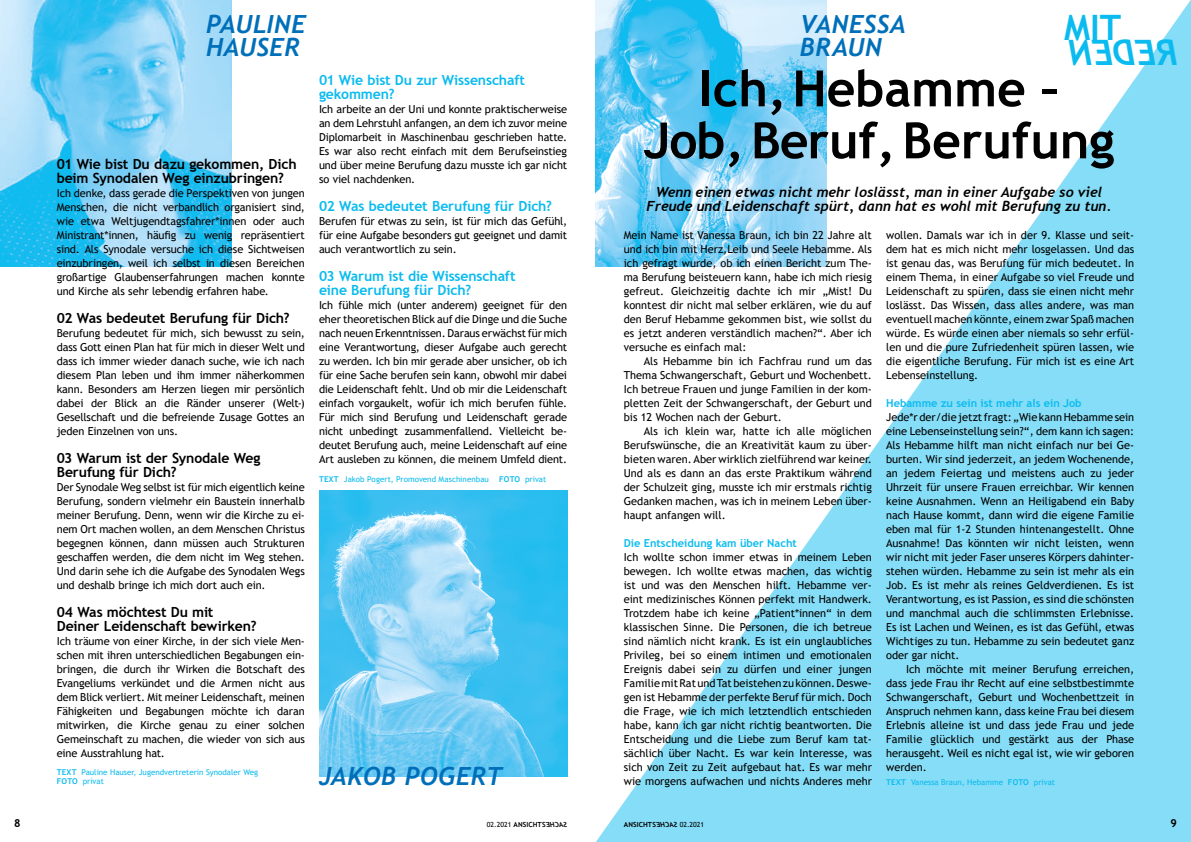
<style>
.page{position:relative;width:1191px;height:842px;background:#fff}
.page>*{position:absolute;margin:0;border:0;box-sizing:border-box;transform-origin:0 0}
.t1{font:700 50px/52px "Trebuchet MS";color:#000;text-align:center}
.t2{font:700 35px "Trebuchet MS";color:#0bbbef}
.t3{font:italic 700 25px/23px "Trebuchet";letter-spacing:.025em;color:#006fb9}
.t4{font:700 14px/14px "Trebuchet MS";letter-spacing:-.01em;color:#000}
.t5{font:italic 700 14px/14px "Trebuchet";color:#000;text-align:center}
.t6{font:700 14px/14px "Trebuchet MS";letter-spacing:-.01em;color:#0bbbef}
.t7{font:11px/14px "Trebuchet MS";color:#000;text-align:justify}
.t8{font:700 11px "Trebuchet MS";color:#0bbbef}
.t9{font:700 11px "Trebuchet MS";color:#000}
.t10{font:8px/9px "Trebuchet MS";color:#0bbbef}
.t11{font:700 7px "Trebuchet MS";letter-spacing:.01em;color:#000}
.t12{font:7px "Trebuchet MS";color:#000}
.s1{font-weight:700}
.s2{font-weight:400}
</style>
<div class="page">
<svg style="left:596px;top:0;width:595px;height:842px;fill:#85ddf7"></svg>
<img style="left:595px;top:0;width:231px;height:267px">
<img style="left:0;top:0;width:231px;height:267px">
<img style="left:319px;top:491px;width:248px;height:285px">
<svg style="left:656px;top:822px;width:21px;height:5px"></svg>
<svg style="left:1068px;top:40px;width:109px;height:25px"></svg>
<h3 class="t3" style="left:206px;top:12px;width:102px">PAULINE<br>HAUSER</h3>
<p class="t6" style="left:319px;top:73px;width:207px">01 Wie bist Du zur Wissenschaft gekommen?</p>
<p class="t7" style="left:319px;top:102px;width:250px">Ich arbeite an der Uni und konnte praktischerweise an dem Lehrstuhl anfangen, an dem ich zuvor meine Diplomarbeit in Maschinenbau geschrieben hatte.<br>Es war also recht einfach mit dem Berufseinstieg und über meine Berufung dazu musste ich gar nicht so viel nachdenken.</p>
<p class="t6" style="left:319px;top:199px;width:234px">02 Was bedeutet Berufung für Dich?</p>
<p class="t7" style="left:319px;top:214px;width:250px">Berufen für etwas zu sein, ist für mich das Gefühl, für eine Aufgabe besonders gut geeignet und damit auch verantwortlich zu sein.</p>
<p class="t6" style="left:319px;top:269px;width:198px">03 Warum ist die Wissenschaft eine Berufung für Dich?</p>
<p class="t7" style="left:319px;top:298px;width:250px">Ich fühle mich (unter anderem) geeignet für den eher theoretischen Blick auf die Dinge und die Suche nach neuen Erkenntnissen. Daraus erwächst für mich eine Verantwortung, dieser Aufgabe auch gerecht zu werden. Ich bin mir gerade aber unsicher, ob ich für eine Sache berufen sein kann, obwohl mir dabei die Leidenschaft fehlt. Und ob mir die Leidenschaft einfach vorgaukelt, wofür ich mich berufen fühle.<br>Für mich sind Berufung und Leidenschaft gerade nicht unbedingt zusammenfallend. Vielleicht be&shy;deutet Berufung auch, meine Leidenschaft auf eine Art ausleben zu können, die meinem Umfeld dient.</p>
<p class="t10" style="left:319px;top:474px;width:171px"><span class="s1">TEXT</span> Jakob Pogert, Promovend Maschinenbau</p>
<p class="t10" style="left:499px;top:474px;width:49px"><span class="s1">FOTO</span> privat</p>
<p class="t4" style="left:57px;top:157px;width:241px">01 Wie bist Du dazu gekommen, Dich beim Synodalen Weg einzubringen?</p>
<p class="t7" style="left:57px;top:186px;width:250px">Ich denke, dass gerade die Perspektiven von jungen Menschen, die nicht verbandlich organisiert sind, wie etwa Weltjugendtagsfahrer*innen oder auch Ministrant*innen, häufig zu wenig repräsentiert sind. Als Synodale versuche ich diese Sichtweisen einzubringen, weil ich selbst in diesen Bereichen großartige Glaubenserfahrungen machen konnte und Kirche als sehr lebendig erfahren habe.</p>
<p class="t4" style="left:57px;top:311px;width:234px">02 Was bedeutet Berufung für Dich?</p>
<p class="t7" style="left:57px;top:326px;width:250px">Berufung bedeutet für mich, sich bewusst zu sein, dass Gott einen Plan hat für mich in dieser Welt und dass ich immer wieder danach suche, wie ich nach diesem Plan leben und ihm immer näherkommen kann. Besonders am Herzen liegen mir persönlich dabei der Blick an die Ränder unserer (Welt-)<br>Gesellschaft und die befreiende Zusage Gottes an jeden Einzelnen von uns.</p>
<p class="t4" style="left:57px;top:451px;width:205px">03 Warum ist der Synodale Weg<br>Berufung für Dich?</p>
<p class="t7" style="left:57px;top:480px;width:250px">Der Synodale Weg selbst ist für mich eigentlich keine Berufung, sondern vielmehr ein Baustein innerhalb meiner Berufung. Denn, wenn wir die Kirche zu ei&shy;nem Ort machen wollen, an dem Menschen Christus begegnen können, dann müssen auch Strukturen geschaffen werden, die dem nicht im Weg stehen.<br>Und darin sehe ich die Aufgabe des Synodalen Wegs und deshalb bringe ich mich dort auch ein.</p>
<p class="t4" style="left:57px;top:605px;width:201px">04 Was möchtest Du mit<br>Deiner Leidenschaft bewirken?</p>
<p class="t7" style="left:57px;top:634px;width:250px">Ich träume von einer Kirche, in der sich viele Men&shy;schen mit ihren unterschiedlichen Begabungen ein&shy;bringen, die durch ihr Wirken die Botschaft des Evangeliums verkündet und die Armen nicht aus dem Blick verliert. Mit meiner Leidenschaft, meinen Fähigkeiten und Begabungen möchte ich daran mitwirken, die Kirche genau zu einer solchen Gemeinschaft zu machen, die wieder von sich aus eine Ausstrahlung hat.</p>
<p class="t10" style="left:57px;top:768px;width:203px"><span class="s1">TEXT</span> Pauline Hauser, Jugendvertreterin Synodaler Weg<br><span class="s1">FOTO</span> privat</p>
<h3 class="t3" style="left:319px;top:764px;width:186px">JAKOB POGERT</h3>
<h3 class="t3" style="left:800px;top:12px;width:107px">VANESSA<br>BRAUN</h3>
<h2 class="t2" style="left:1064px;top:6px;width:59px">MIT</h2>
<h1 class="t1" style="left:643px;top:63px;width:472px">Ich, Hebamme –<br>Job, Beruf, Berufung</h1>
<p class="t5" style="left:646px;top:185px;width:466px">Wenn einen etwas nicht mehr loslässt, man in einer Aufgabe so viel<br>Freude und Leidenschaft spürt, dann hat es wohl mit Berufung zu tun.</p>
<p class="t7" style="left:624px;top:228px;width:250px">Mein Name ist Vanessa Braun, ich bin 22 Jahre alt und ich bin mit Herz,Leib und Seele Hebamme. Als ich gefragt wurde, ob ich einen Bericht zum The&shy;ma Berufung beisteuern kann, habe ich mich riesig gefreut. Gleichzeitig dachte ich mir „Mist! Du konntest dir nicht mal selber erklären, wie du auf den Beruf Hebamme gekommen bist, wie sollst du es jetzt anderen verständlich machen?“. Aber ich versuche es einfach mal:</p>
<p class="t7" style="left:624px;top:354px;width:250px;text-indent:20px">Als Hebamme bin ich Fachfrau rund um das Thema Schwangerschaft, Geburt und Wochenbett.<br>Ich betreue Frauen und junge Familien in der kom&shy;pletten Zeit der Schwangerschaft, der Geburt und bis 12 Wochen nach der Geburt.</p>
<p class="t7" style="left:624px;top:424px;width:250px;text-indent:20px">Als ich klein war, hatte ich alle möglichen Berufswünsche, die an Kreativität kaum zu über&shy;bieten waren. Aber wirklich zielführend war keiner.<br>Und als es dann an das erste Praktikum während der Schulzeit ging, musste ich mir erstmals richtig Gedanken machen, was ich in meinem Leben über&shy;haupt anfangen will.</p>
<p class="t8" style="left:624px;top:536px;width:175px">Die Entscheidung kam über Nacht</p>
<p class="t7" style="left:624px;top:550px;width:250px">Ich wollte schon immer etwas in meinem Leben bewegen. Ich wollte etwas machen, das wichtig ist und was den Menschen hilft. Hebamme ver&shy;eint medizinisches Können perfekt mit Handwerk.<br>Trotzdem habe ich keine „Patient*innen“ in dem klassischen Sinne. Die Personen, die ich betreue sind nämlich nicht krank. Es ist ein unglaubliches Privileg, bei so einem intimen und emotionalen Ereignis dabei sein zu dürfen und einer jungen Familie mit Rat und Tat beistehen zu können. Deswe&shy;gen ist Hebamme der perfekte Beruf für mich. Doch die Frage, wie ich mich letztendlich entschieden habe, kann ich gar nicht richtig beantworten. Die Entscheidung und die Liebe zum Beruf kam tat&shy;sächlich über Nacht. Es war kein Interesse, was sich von Zeit zu Zeit aufgebaut hat. Es war mehr wie morgens aufwachen und nichts Anderes mehr</p>
<p class="t7" style="left:886px;top:228px;width:250px">wollen. Damals war ich in der 9. Klasse und seit&shy;dem hat es mich nicht mehr losgelassen. Und das ist genau das, was Berufung für mich bedeutet. In einem Thema, in einer Aufgabe so viel Freude und Leidenschaft zu spüren, dass sie einen nicht mehr loslässt. Das Wissen, dass alles andere, was man eventuell machen könnte, einem zwar Spaß machen würde. Es würde einen aber niemals so sehr erfül&shy;len und die pure Zufriedenheit spüren lassen, wie die eigentliche Berufung. Für mich ist es eine Art Lebenseinstellung.</p>
<p class="t8" style="left:886px;top:396px;width:197px">Hebamme zu sein ist mehr als ein Job</p>
<p class="t7" style="left:886px;top:410px;width:250px">Jede*r der/die jetzt fragt: „Wie kann Hebamme sein eine Lebenseinstellung sein?“, dem kann ich sagen:<br>Als Hebamme hilft man nicht einfach nur bei Ge&shy;burten. Wir sind jederzeit, an jedem Wochenende, an jedem Feiertag und meistens auch zu jeder Uhrzeit für unsere Frauen erreichbar. Wir kennen keine Ausnahmen. Wenn an Heiligabend ein Baby nach Hause kommt, dann wird die eigene Familie eben mal für 1-2 Stunden hintenangestellt. Ohne Ausnahme! Das könnten wir nicht leisten, wenn wir nicht mit jeder Faser unseres Körpers dahinter&shy;stehen würden. Hebamme zu sein ist mehr als ein Job. Es ist mehr als reines Geldverdienen. Es ist Verantwortung, es ist Passion, es sind die schönsten und manchmal auch die schlimmsten Erlebnisse.<br>Es ist Lachen und Weinen, es ist das Gefühl, etwas Wichtiges zu tun. Hebamme zu sein bedeutet ganz oder gar nicht.</p>
<p class="t7" style="left:886px;top:662px;width:250px;text-indent:20px">Ich möchte mit meiner Berufung erreichen, dass jede Frau ihr Recht auf eine selbstbestimmte Schwangerschaft, Geburt und Wochenbettzeit in Anspruch nehmen kann, dass keine Frau bei diesem Erlebnis alleine ist und dass jede Frau und jede Familie glücklich und gestärkt aus der Phase herausgeht. Weil es nicht egal ist, wie wir geboren werden.</p>
<p class="t10" style="left:886px;top:777px;width:170px"><span class="s1">TEXT</span> Vanessa Braun, Hebamme <span class="s1">FOTO</span> privat</p>
<p class="t9" style="left:14px;top:816px;width:8px">8</p>
<p class="t11" style="left:487px;top:820px;width:60px"><span class="s2">02.2021</span> ANSICHTS</p>
<p class="t11" style="left:624px;top:820px;width:34px">ANSICHTS</p>
<p class="t12" style="left:679px;top:820px;width:26px">02.2021</p>
<p class="t9" style="left:1170px;top:816px;width:8px">9</p>
</div>
